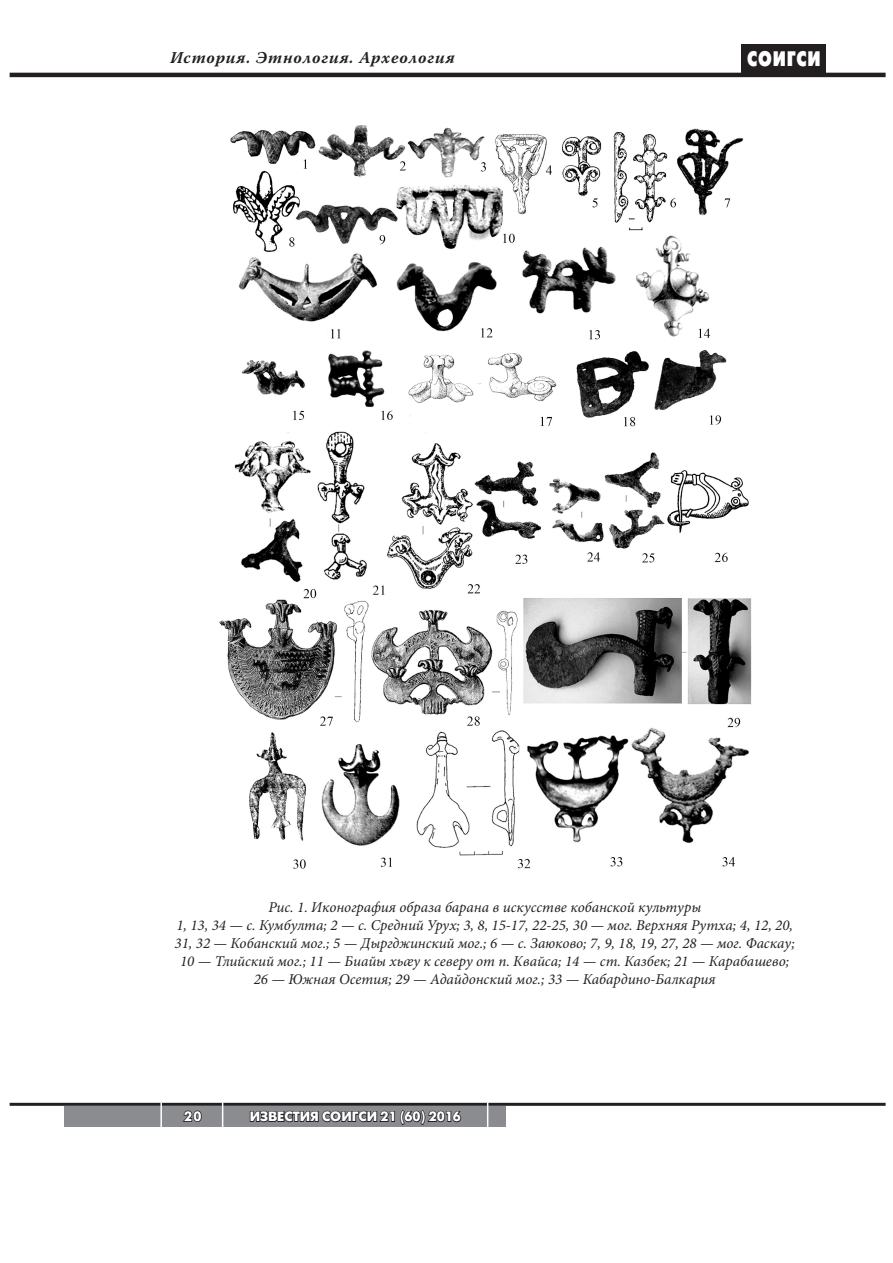
<style>
.page{position:relative;width:893px;height:1263px;background:#fff}
.page>*{position:absolute;margin:0;border:0;box-sizing:border-box;transform-origin:0 0}
.t1{font:21px "Futura Futuris Black C";letter-spacing:.05em;color:#fff;scale:.75 1}
.t2{font:italic 700 16.5px "Warnock Pro";letter-spacing:.05em;color:#231f20}
.t3{font:italic 15px/18px "Minion Pro";color:#231f20;text-align:center}
.t4{font:700 13.5px "Futura Futuris C";color:#fff}
</style>
<div class="page">
<div style="left:742px;top:44px;width:84px;height:29px;background:#231f20"></div>
<hr style="left:10px;top:73px;width:876px;height:4px;background:#231f20">
<hr style="left:10px;top:1103px;width:876px;height:3px;background:#231f20">
<div style="left:64px;top:1106px;width:441px;height:20px;background:#8a8c8f"></div>
<svg style="left:249px;top:1110px;width:213px;height:16px"></svg>
<svg style="left:182px;top:1110px;width:20px;height:12px"></svg>
<hr style="left:160px;top:1102px;width:2px;height:25px;background:#fff">
<svg style="left:222px;top:1102px;width:1px;height:24px"></svg>
<svg style="left:487px;top:1102px;width:1px;height:24px"></svg>
<img style="left:219px;top:125px;width:533px;height:744px">
<p class="t2" style="left:170px;top:47px;width:286px">История. Этнология. Археология</p>
<h1 class="t1" style="left:747px;top:48px;width:99px">СОИГСИ</h1>
<p class="t3" style="left:175px;top:898px;width:622px">Рис. 1. Иконография образа барана в искусстве кобанской культуры<br>1, 13, 34 — с. Кумбулта; 2 — с. Средний Урух; 3, 8, 15-17, 22-25, 30 — мог. Верхняя Рутха; 4, 12, 20, 31, 32 — Кобанский мог.; 5 — Дыргджинский мог.; 6 — с. Заюково; 7, 9, 18, 19, 27, 28 — мог. Фаскау; 10 — Тлийский мог.; 11 — Биайы хьæу к северу от п. Квайса; 14 — ст. Казбек; 21 — Карабашево; 26 — Южная Осетия; 29 — Адайдонский мог.; 33 — Кабардино-Балкария</p>
<p class="t4" style="left:184px;top:1109px;width:19px">20</p>
<p class="t4" style="left:250px;top:1109px;width:213px">ИЗВЕСТИЯ СОИГСИ 21 (60) 2016</p>
</div>
